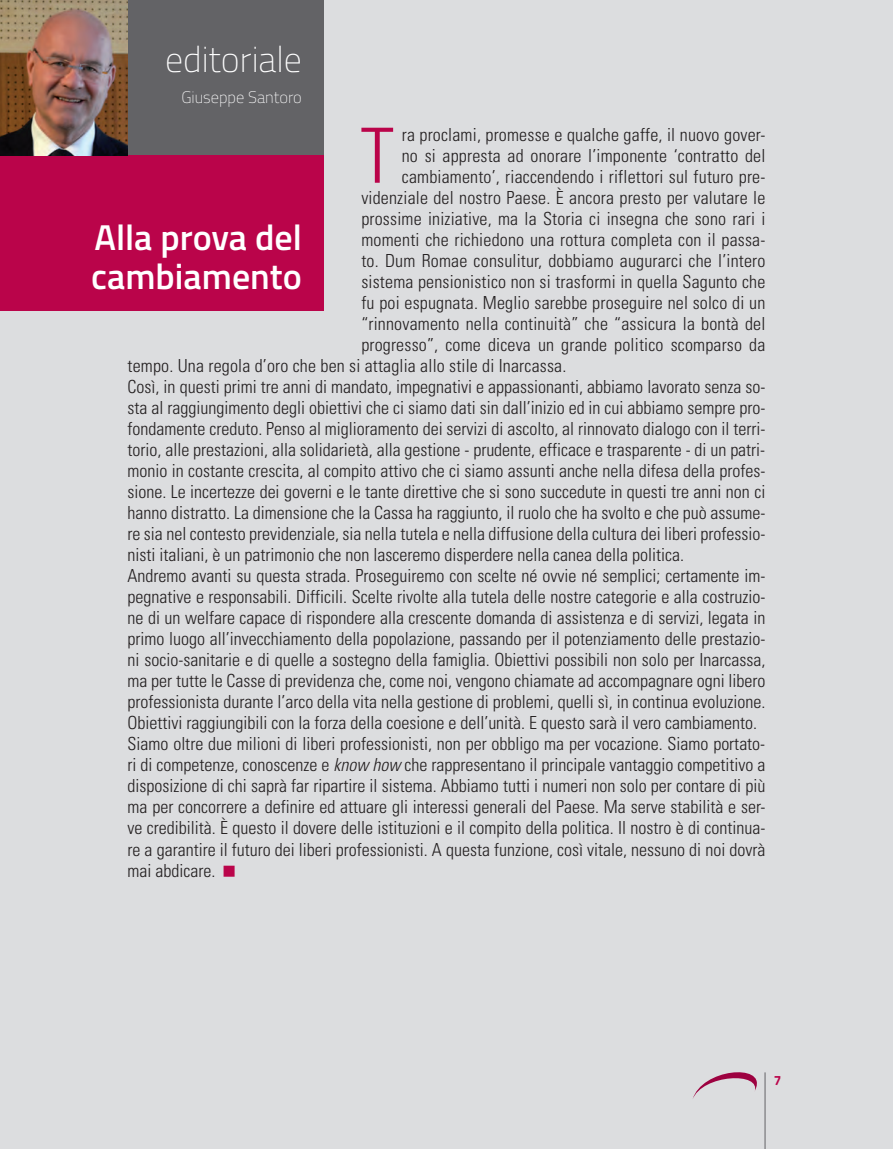
<style>
.page{position:relative;width:893px;height:1149px;background:#fff}
.page>*{position:absolute;margin:0;border:0;box-sizing:border-box;transform-origin:0 0}
.t1{font:300 condensed 76.2px "Univers LT Std";color:#ba044a}
.t2{font:600 36px/39px "Titillium";color:#fff}
.t3{font:100 36px "Titillium";color:#fff}
.t4{font:300 condensed 18px "Univers LT Std";color:#231f20}
.t5{font:100 16.5px "Titillium";color:#fff}
.t6{font:700 13.5px "Titillium";color:#ba044a}
.s1{font-style:italic}
</style>
<div class="page">
<div style="left:0;top:0;width:893px;height:1148px;background:#dcdddf"></div>
<hr style="left:765px;top:1071px;width:1px;height:77px;background:#636366">
<svg style="left:692px;top:1072px;width:65px;height:27px"></svg>
<div style="left:0;top:0;width:323px;height:156px;background:#636366"></div>
<div style="left:0;top:155px;width:323px;height:155px;background:#ba044a"></div>
<img style="left:0;top:0;width:128px;height:156px">
<h2 class="t3" style="left:165px;top:33px;width:138px">editoriale</h2>
<p class="t5" style="left:181px;top:86px;width:122px">Giuseppe Santoro</p>
<h1 class="t1" style="left:360px;top:110px;width:35px">T</h1>
<p class="t4" style="left:402px;top:123px;width:365px">ra proclami, promesse e qualche gaffe, il nuovo gover-</p>
<p class="t4" style="left:402px;top:144px;width:365px">no si appresta ad onorare l’imponente ‘contratto del</p>
<p class="t4" style="left:402px;top:165px;width:365px">cambiamento’, riaccendendo i riflettori sul futuro pre-</p>
<p class="t4" style="left:361px;top:186px;width:405px">videnziale del nostro Paese. È ancora presto per valutare le</p>
<p class="t4" style="left:361px;top:207px;width:405px">prossime iniziative, ma la Storia ci insegna che sono rari i</p>
<p class="t4" style="left:361px;top:228px;width:405px">momenti che richiedono una rottura completa con il passa-</p>
<p class="t4" style="left:361px;top:249px;width:405px">to. Dum Romae consulitur, dobbiamo augurarci che l’intero</p>
<p class="t4" style="left:361px;top:270px;width:405px">sistema pensionistico non si trasformi in quella Sagunto che</p>
<p class="t4" style="left:361px;top:291px;width:405px">fu poi espugnata. Meglio sarebbe proseguire nel solco di un</p>
<p class="t4" style="left:361px;top:312px;width:405px">“rinnovamento nella continuità” che “assicura la bontà del</p>
<p class="t4" style="left:361px;top:333px;width:405px">progresso”, come diceva un grande politico scomparso da</p>
<p class="t4" style="left:128px;top:355px;width:440px">tempo. Una regola d’oro che ben si attaglia allo stile di Inarcassa.</p>
<p class="t4" style="left:128px;top:376px;width:639px">Così, in questi primi tre anni di mandato, impegnativi e appassionanti, abbiamo lavorato senza so-</p>
<p class="t4" style="left:128px;top:397px;width:639px">sta al raggiungimento degli obiettivi che ci siamo dati sin dall’inizio ed in cui abbiamo sempre pro-</p>
<p class="t4" style="left:128px;top:418px;width:639px">fondamente creduto. Penso al miglioramento dei servizi di ascolto, al rinnovato dialogo con il terri-</p>
<p class="t4" style="left:128px;top:439px;width:639px">torio, alle prestazioni, alla solidarietà, alla gestione - prudente, efficace e trasparente - di un patri-</p>
<p class="t4" style="left:128px;top:460px;width:639px">monio in costante crescita, al compito attivo che ci siamo assunti anche nella difesa della profes-</p>
<p class="t4" style="left:128px;top:481px;width:639px">sione. Le incertezze dei governi e le tante direttive che si sono succedute in questi tre anni non ci</p>
<p class="t4" style="left:128px;top:502px;width:639px">hanno distratto. La dimensione che la Cassa ha raggiunto, il ruolo che ha svolto e che può assume-</p>
<p class="t4" style="left:128px;top:523px;width:639px">re sia nel contesto previdenziale, sia nella tutela e nella diffusione della cultura dei liberi professio-</p>
<p class="t4" style="left:128px;top:544px;width:558px">nisti italiani, è un patrimonio che non lasceremo disperdere nella canea della politica.</p>
<p class="t4" style="left:128px;top:565px;width:639px">Andremo avanti su questa strada. Proseguiremo con scelte né ovvie né semplici; certamente im-</p>
<p class="t4" style="left:128px;top:586px;width:639px">pegnative e responsabili. Difficili. Scelte rivolte alla tutela delle nostre categorie e alla costruzio-</p>
<p class="t4" style="left:128px;top:607px;width:639px">ne di un welfare capace di rispondere alla crescente domanda di assistenza e di servizi, legata in</p>
<p class="t4" style="left:128px;top:628px;width:639px">primo luogo all’invecchiamento della popolazione, passando per il potenziamento delle prestazio-</p>
<p class="t4" style="left:128px;top:649px;width:639px">ni socio-sanitarie e di quelle a sostegno della famiglia. Obiettivi possibili non solo per Inarcassa,</p>
<p class="t4" style="left:128px;top:670px;width:639px">ma per tutte le Casse di previdenza che, come noi, vengono chiamate ad accompagnare ogni libero</p>
<p class="t4" style="left:128px;top:691px;width:639px">professionista durante l’arco della vita nella gestione di problemi, quelli sì, in continua evoluzione.</p>
<p class="t4" style="left:128px;top:712px;width:631px">Obiettivi raggiungibili con la forza della coesione e dell’unità. E questo sarà il vero cambiamento.</p>
<p class="t4" style="left:128px;top:733px;width:639px">Siamo oltre due milioni di liberi professionisti, non per obbligo ma per vocazione. Siamo portato-</p>
<p class="t4" style="left:128px;top:754px;width:639px">ri di competenze, conoscenze e <span class="s1">know how</span> che rappresentano il principale vantaggio competitivo a</p>
<p class="t4" style="left:128px;top:775px;width:639px">disposizione di chi saprà far ripartire il sistema. Abbiamo tutti i numeri non solo per contare di più</p>
<p class="t4" style="left:128px;top:796px;width:639px">ma per concorrere a definire ed attuare gli interessi generali del Paese. Ma serve stabilità e ser-</p>
<p class="t4" style="left:128px;top:817px;width:639px">ve credibilità. È questo il dovere delle istituzioni e il compito della politica. Il nostro è di continua-</p>
<p class="t4" style="left:128px;top:838px;width:639px">re a garantire il futuro dei liberi professionisti. A questa funzione, così vitale, nessuno di noi dovrà</p>
<p class="t4" style="left:128px;top:859px;width:89px">mai abdicare.</p>
<h2 class="t2" style="left:91px;top:216px;width:212px">Alla prova del cambiamento</h2>
<p class="t6" style="left:774px;top:1069px;width:9px">7</p>
</div>
